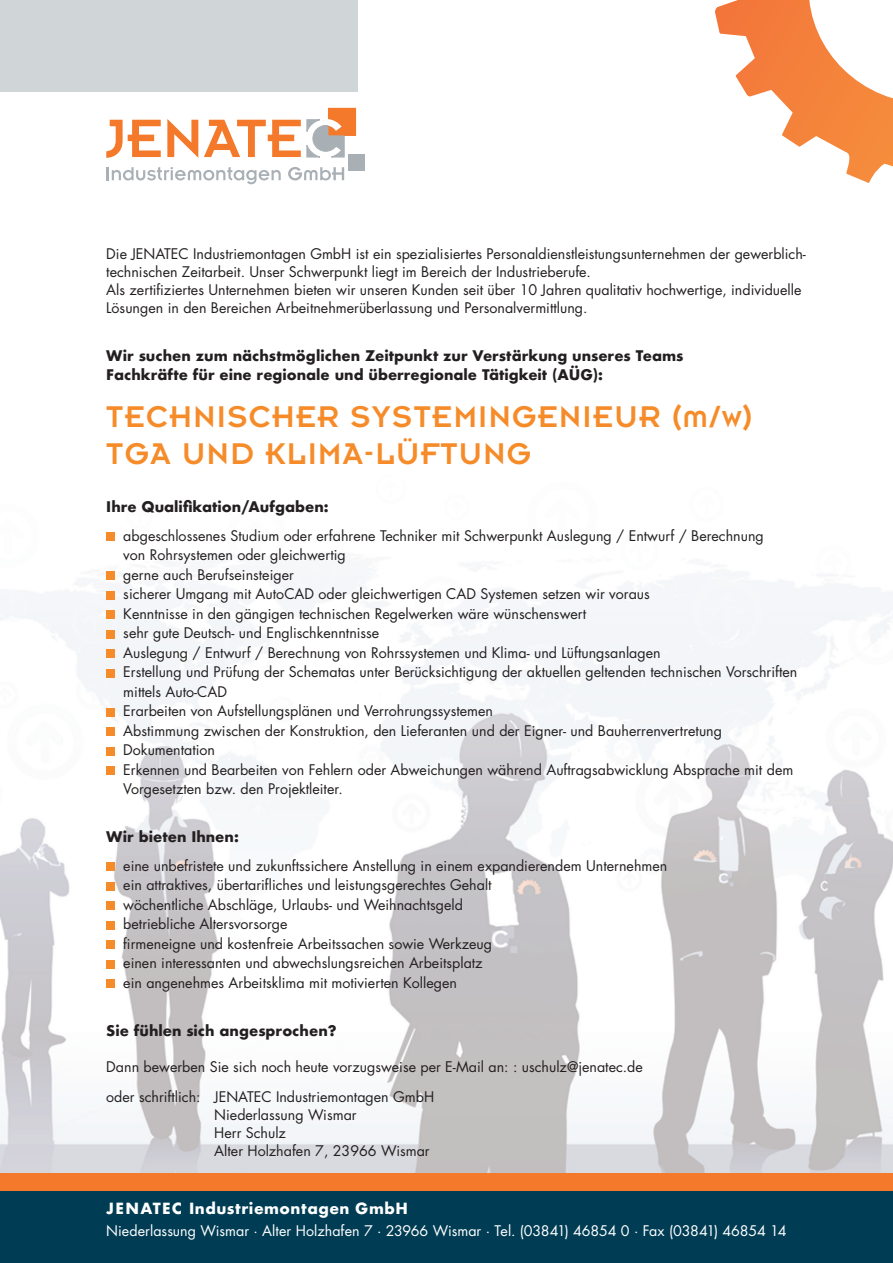
<style>
.page{position:relative;width:893px;height:1263px;background:#fff}
.page>*{position:absolute;margin:0;border:0;box-sizing:border-box;transform-origin:0 0}
.t1{font:33px/37.5px "Insignia";letter-spacing:.04em;color:#f68b29}
.t2{font:700 15px "Futura";letter-spacing:.035em;color:#fff}
.t3{font:14.25px/18px "Futura";color:#231f20}
.t4{font:700 14.25px "Futura";color:#231f20}
.t5{font:14.25px "Futura";color:#fff}
</style>
<div class="page">
<img style="left:0;top:0;width:893px;height:1173px">
<div style="left:0;top:1173px;width:893px;height:90px;background:#003d54"></div>
<div style="left:0;top:1173px;width:893px;height:17px;background:#f4792a"></div>
<div style="left:0;top:0;width:357px;height:92px;background:#d0d5d8"></div>
<svg style="left:703px;top:0;width:190px;height:205px"></svg>
<div style="left:348px;top:154px;width:17px;height:16px;background:#a8b0b6"></div>
<svg style="left:107px;top:167px;width:174px;height:17px"></svg>
<svg style="left:288px;top:167px;width:56px;height:13px"></svg>
<svg style="left:106px;top:120px;width:55px;height:38px"></svg>
<svg style="left:167px;top:119px;width:31px;height:39px"></svg>
<svg style="left:204px;top:120px;width:97px;height:37px"></svg>
<svg style="left:307px;top:108px;width:49px;height:49px"></svg>
<div style="left:106px;top:532px;width:9px;height:9px;background:#f68b29"></div>
<div style="left:106px;top:571px;width:9px;height:9px;background:#f68b29"></div>
<div style="left:106px;top:591px;width:9px;height:8px;background:#f68b29"></div>
<div style="left:106px;top:610px;width:9px;height:9px;background:#f68b29"></div>
<div style="left:106px;top:630px;width:9px;height:8px;background:#f68b29"></div>
<div style="left:106px;top:649px;width:9px;height:9px;background:#f68b29"></div>
<div style="left:106px;top:669px;width:9px;height:8px;background:#f68b29"></div>
<div style="left:106px;top:708px;width:9px;height:8px;background:#f68b29"></div>
<div style="left:106px;top:727px;width:9px;height:9px;background:#f68b29"></div>
<div style="left:106px;top:747px;width:9px;height:8px;background:#f68b29"></div>
<div style="left:106px;top:766px;width:9px;height:9px;background:#f68b29"></div>
<div style="left:106px;top:862px;width:9px;height:9px;background:#f68b29"></div>
<div style="left:106px;top:882px;width:9px;height:8px;background:#f68b29"></div>
<div style="left:106px;top:901px;width:9px;height:9px;background:#f68b29"></div>
<div style="left:106px;top:921px;width:9px;height:8px;background:#f68b29"></div>
<div style="left:106px;top:940px;width:9px;height:9px;background:#f68b29"></div>
<div style="left:106px;top:960px;width:9px;height:8px;background:#f68b29"></div>
<div style="left:106px;top:979px;width:9px;height:9px;background:#f68b29"></div>
<p class="t3" style="left:106px;top:244px;width:701px">Die JENATEC Industriemontagen GmbH ist ein spezialisiertes Personaldienstleistungsunternehmen der gewerblich&shy;technischen Zeitarbeit. Unser Schwerpunkt liegt im Bereich der Industrieberufe.</p>
<p class="t3" style="left:106px;top:280px;width:697px">Als zertifiziertes Unternehmen bieten wir unseren Kunden seit über 10 Jahren qualitativ hochwertige, individuelle<br>Lösungen in den Bereichen Arbeitnehmerüberlassung und Personalvermittlung.</p>
<p class="t4" style="left:106px;top:345px;width:579px">Wir suchen zum nächstmöglichen Zeitpunkt zur Verstärkung unseres Teams</p>
<p class="t4" style="left:106px;top:365px;width:498px">Fachkräfte für eine regionale und überregionale Tätigkeit (AÜG):</p>
<p class="t1" style="left:106px;top:398px;width:648px">TECHNISCHER SYSTEMINGENIEUR (m/w)<br>TGA UND KLIMA-LÜFTUNG</p>
<p class="t4" style="left:106px;top:497px;width:224px">Ihre Qualifikation/Aufgaben:</p>
<p class="t3" style="left:123px;top:526px;width:642px">abgeschlossenes Studium oder erfahrene Techniker mit Schwerpunkt Auslegung / Entwurf / Berechnung</p>
<p class="t3" style="left:123px;top:546px;width:224px">von Rohrsystemen oder gleichwertig</p>
<p class="t3" style="left:123px;top:565px;width:172px">gerne auch Berufseinsteiger</p>
<p class="t3" style="left:123px;top:585px;width:528px">sicherer Umgang mit AutoCAD oder gleichwertigen CAD Systemen setzen wir voraus</p>
<p class="t3" style="left:123px;top:604px;width:465px">Kenntnisse in den gängigen technischen Regelwerken wäre wünschenswert</p>
<p class="t3" style="left:123px;top:624px;width:258px">sehr gute Deutsch- und Englischkenntnisse</p>
<p class="t3" style="left:123px;top:643px;width:539px">Auslegung / Entwurf / Berechnung von Rohrssystemen und Klima- und Lüftungsanlagen</p>
<p class="t3" style="left:123px;top:662px;width:675px;line-height:19.5px">Erstellung und Prüfung der Schematas unter Berücksichtigung der aktuellen geltenden technischen Vorschriften mittels Auto-CAD</p>
<p class="t3" style="left:123px;top:702px;width:371px">Erarbeiten von Aufstellungsplänen und Verrohrungssystemen</p>
<p class="t3" style="left:123px;top:721px;width:600px">Abstimmung zwischen der Konstruktion, den Lieferanten und der Eigner- und Bauherrenvertretung</p>
<p class="t3" style="left:123px;top:741px;width:93px">Dokumentation</p>
<p class="t3" style="left:123px;top:760px;width:671px;line-height:19.5px">Erkennen und Bearbeiten von Fehlern oder Abweichungen während Auftragsabwicklung Absprache mit dem<br>Vorgesetzten bzw. den Projektleiter.</p>
<p class="t4" style="left:106px;top:827px;width:134px">Wir bieten Ihnen:</p>
<p class="t3" style="left:123px;top:856px;width:546px">eine unbefristete und zukunftssichere Anstellung in einem expandierendem Unternehmen</p>
<p class="t3" style="left:123px;top:876px;width:370px">ein attraktives, übertarifliches und leistungsgerechtes Gehalt</p>
<p class="t3" style="left:123px;top:895px;width:341px">wöchentliche Abschläge, Urlaubs- und Weihnachtsgeld</p>
<p class="t3" style="left:123px;top:915px;width:166px">betriebliche Altersvorsorge</p>
<p class="t3" style="left:123px;top:934px;width:370px">firmeneigne und kostenfreie Arbeitssachen sowie Werkzeug</p>
<p class="t3" style="left:123px;top:954px;width:361px">einen interessanten und abwechslungsreichen Arbeitsplatz</p>
<p class="t3" style="left:123px;top:973px;width:335px">ein angenehmes Arbeitsklima mit motivierten Kollegen</p>
<p class="t4" style="left:106px;top:1020px;width:232px">Sie fühlen sich angesprochen?</p>
<p class="t3" style="left:106px;top:1057px;width:538px">Dann bewerben Sie sich noch heute vorzugsweise per E-Mail an: : uschulz@jenatec.de</p>
<p class="t3" style="left:106px;top:1087px;width:329px">oder schriftlich: JENATEC Industriemontagen GmbH</p>
<p class="t3" style="left:214px;top:1105px;width:144px">Niederlassung Wismar</p>
<p class="t3" style="left:214px;top:1123px;width:73px">Herr Schulz</p>
<p class="t3" style="left:214px;top:1141px;width:217px">Alter Holzhafen 7, 23966 Wismar</p>
<p class="t2" style="left:106px;top:1197px;width:303px">JENATEC Industriemontagen GmbH</p>
<p class="t5" style="left:106px;top:1221px;width:682px">Niederlassung Wismar · Alter Holzhafen 7 · 23966 Wismar · Tel. (03841) 46854 0 · Fax (03841) 46854 14</p>
</div>
